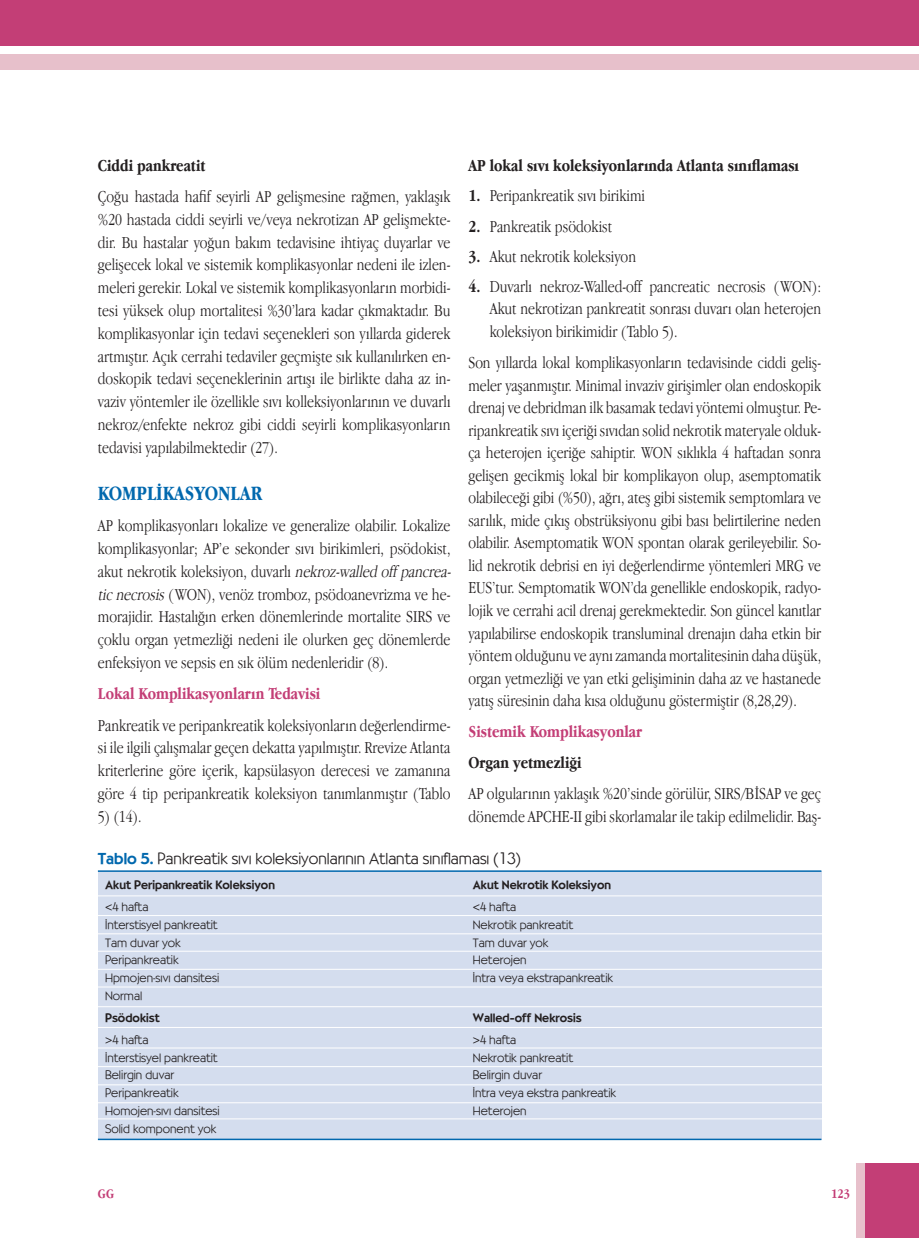
<style>
.page{position:relative;width:919px;height:1238px;background:#fff}
.page>*{position:absolute;margin:0;border:0;box-sizing:border-box;transform-origin:0 0}
.t1{font:700 21px "Apple Garamond";color:#0168ae}
.t2{font:300 17.25px/22.8px "Apple Garamond";color:#231f20;text-align:justify}
.t3{font:700 17.25px "Apple Garamond";color:#231f20}
.t4{font:700 17.25px "Apple Garamond";color:#c33e76}
.t5{font:300 15.75px "Bernhardt";color:#231f20}
.t6{font:700 13.5px "Apple Garamond";color:#c33e76}
.t7{font:300 12px "Bernhardt";color:#231f20}
.t8{font:500 12px "Bernhardt";color:#231f20}
.s1{font-style:italic}
.s2{font-weight:700}
.s3{font-weight:500;color:#0168ae}
.s4{font-family:"Avant Garde TR";font-weight:400}
</style>
<div class="page">
<div style="left:865px;top:1163px;width:53px;height:74px;background:#c33e76"></div>
<div style="left:856px;top:1163px;width:9px;height:74px;background:#e7c0cb"></div>
<div style="left:1px;top:54px;width:917px;height:15px;background:#e7c0cb"></div>
<div style="left:1px;top:0;width:917px;height:45px;background:#c33e76"></div>
<div style="left:98px;top:870px;width:723px;height:269px;background:#d4ddee"></div>
<hr style="left:98px;top:870px;width:723px;height:1px;background:#0168ae">
<hr style="left:98px;top:895px;width:724px;height:1px;background:#fff">
<hr style="left:98px;top:915px;width:724px;height:1px;background:#fff">
<hr style="left:98px;top:933px;width:724px;height:1px;background:#fff">
<hr style="left:98px;top:950px;width:724px;height:1px;background:#fff">
<hr style="left:98px;top:969px;width:724px;height:1px;background:#fff">
<hr style="left:98px;top:986px;width:724px;height:1px;background:#fff">
<hr style="left:98px;top:1047px;width:724px;height:1px;background:#fff">
<hr style="left:98px;top:1066px;width:724px;height:1px;background:#fff">
<hr style="left:98px;top:1084px;width:724px;height:1px;background:#fff">
<hr style="left:98px;top:1102px;width:724px;height:1px;background:#fff">
<hr style="left:98px;top:1118px;width:724px;height:1px;background:#fff">
<hr style="left:98px;top:1006px;width:724px;height:1px;background:#fff">
<hr style="left:98px;top:1027px;width:724px;height:1px;background:#fff">
<hr style="left:98px;top:1138px;width:723px;height:2px;background:#0168ae">
<p class="t3" style="left:98px;top:155px;width:109px">Ciddi pankreatit</p>
<p class="t2" style="left:98px;top:185px;width:354px">Çoğu hastada hafif seyirli AP gelişmesine rağmen, yaklaşık %20 hastada ciddi seyirli ve/veya nekrotizan AP gelişmekte&shy;dir. Bu hastalar yoğun bakım tedavisine ihtiyaç duyarlar ve gelişecek lokal ve sistemik komplikasyonlar nedeni ile izlen&shy;meleri gerekir. Lokal ve sistemik komplikasyonların morbidi&shy;tesi yüksek olup mortalitesi %30’lara kadar çıkmaktadır. Bu komplikasyonlar için tedavi seçenekleri son yıllarda giderek artmıştır. Açık cerrahi tedaviler geçmişte sık kullanılırken en&shy;doskopik tedavi seçeneklerinin artışı ile birlikte daha az in&shy;vaziv yöntemler ile özellikle sıvı kolleksiyonlarının ve duvarlı nekroz/enfekte nekroz gibi ciddi seyirli komplikasyonların tedavisi yapılabilmektedir (27).</p>
<p class="t1" style="left:98px;top:481px;width:166px">KOMPLİKASYONLAR</p>
<p class="t2" style="left:98px;top:514px;width:357px;text-align:left">AP komplikasyonları lokalize ve generalize olabilir. Lokalize komplikasyonlar; AP’e sekonder sıvı birikimleri, psödokist, akut nekrotik koleksiyon, duvarlı <span class="s1">nekroz-walled off pancrea&shy;ticnecrosis</span>(WON), venöz tromboz, psödoanevrizma ve he&shy;morajidir. Hastalığın erken dönemlerinde mortalite SIRS ve çoklu organ yetmezliği nedeni ile olurken geç dönemlerde enfeksiyon ve sepsis en sık ölüm nedenleridir (8).</p>
<p class="t4" style="left:98px;top:684px;width:224px">Lokal Komplikasyonların Tedavisi</p>
<p class="t2" style="left:98px;top:713px;width:354px">Pankreatik ve peripankreatik koleksiyonların değerlendirme&shy;si ile ilgili çalışmalar geçen dekatta yapılmıştır. Rrevize Atlanta kriterlerine göre içerik, kapsülasyon derecesi ve zamanına göre 4 tip peripankreatik koleksiyon tanımlanmıştır (Tablo</p>
<p class="t2" style="left:98px;top:804px;width:45px">5) (14).</p>
<p class="t3" style="left:468px;top:155px;width:332px">AP lokal sıvı koleksiyonlarında Atlanta sınıflaması</p>
<p class="t2" style="left:468px;top:184px;width:178px"><span class="s2">1.</span> Peripankreatik sıvı birikimi</p>
<p class="t2" style="left:468px;top:214px;width:145px"><span class="s2">2.</span> Pankreatik psödokist</p>
<p class="t2" style="left:468px;top:245px;width:169px"><span class="s2">3.</span> Akut nekrotik koleksiyon</p>
<p class="t2" style="left:489px;top:275px;width:333px;line-height:22.4px;text-indent:-21px"><span class="s2">4.</span> Duvarlı nekroz-Walled-off pancreatic necrosis (WON):<br>Akut nekrotizan pankreatit sonrası duvarı olan heterojen koleksiyon birikimidir (Tablo 5).</p>
<p class="t2" style="left:468px;top:351px;width:354px">Son yıllarda lokal komplikasyonların tedavisinde ciddi geliş&shy;meler yaşanmıştır. Minimal invaziv girişimler olan endoskopik drenaj ve debridman ilk basamak tedavi yöntemi olmuştur. Pe&shy;ripankreatik sıvı içeriği sıvıdan solid nekrotik materyale olduk&shy;ça heterojen içeriğe sahiptir. WON sıklıkla 4 haftadan sonra gelişen gecikmiş lokal bir komplikayon olup, asemptomatik olabileceği gibi (%50), ağrı, ateş gibi sistemik semptomlara ve sarılık, mide çıkış obstrüksiyonu gibi bası belirtilerine neden olabilir. Asemptomatik WON spontan olarak gerileyebilir. So&shy;lid nekrotik debrisi en iyi değerlendirme yöntemleri MRG ve EUS’tur. Semptomatik WON’da genellikle endoskopik, radyo&shy;lojik ve cerrahi acil drenaj gerekmektedir. Son güncel kanıtlar yapılabilirse endoskopik transluminal drenajın daha etkin bir yöntem olduğunu ve aynı zamanda mortalitesinin daha düşük, organ yetmezliği ve yan etki gelişiminin daha az ve hastanede yatış süresinin daha kısa olduğunu göstermiştir (8,28,29).</p>
<p class="t4" style="left:468px;top:722px;width:175px">Sistemik Komplikasyonlar</p>
<p class="t3" style="left:468px;top:753px;width:114px">Organ yetmezliği</p>
<p class="t2" style="left:468px;top:782px;width:354px">AP olgularının yaklaşık %20’sinde görülür, SIRS/BİSAP ve geç dönemde APCHE-II gibi skorlamalar ile takip edilmelidir. Baş-</p>
<p class="t5" style="left:98px;top:849px;width:424px"><span class="s3">Tablo 5.</span> Pankreatik sıvı koleksiyonlarının Atlanta sınıflaması (<span class="s4">1</span>3)</p>
<p class="t8" style="left:105px;top:877px;width:171px">Akut Peripankreatik Koleksiyon</p>
<p class="t8" style="left:473px;top:877px;width:140px">Akut Nekrotik Koleksiyon</p>
<p class="t7" style="left:105px;top:899px;width:45px"><span class="s4">&lt;</span>4 hafta</p>
<p class="t7" style="left:473px;top:899px;width:45px"><span class="s4">&lt;</span>4 hafta</p>
<p class="t7" style="left:105px;top:917px;width:114px">İnterstisyel pankreatit</p>
<p class="t7" style="left:473px;top:917px;width:102px">Nekrotik pankreatit</p>
<p class="t7" style="left:105px;top:935px;width:77px">Tam duvar yok</p>
<p class="t7" style="left:473px;top:935px;width:77px">Tam duvar yok</p>
<p class="t7" style="left:105px;top:953px;width:75px">Peripankreatik</p>
<p class="t7" style="left:473px;top:953px;width:55px">Heterojen</p>
<p class="t7" style="left:105px;top:970px;width:116px">Hpmojen-sıvı dansitesi</p>
<p class="t7" style="left:473px;top:970px;width:142px">İntra veya ekstrapankreatik</p>
<p class="t7" style="left:105px;top:988px;width:39px">Normal</p>
<p class="t8" style="left:105px;top:1010px;width:56px">Psödokist</p>
<p class="t8" style="left:473px;top:1010px;width:110px">Walled-off Nekrosis</p>
<p class="t7" style="left:105px;top:1032px;width:45px"><span class="s4">&gt;</span>4 hafta</p>
<p class="t7" style="left:473px;top:1032px;width:45px"><span class="s4">&gt;</span>4 hafta</p>
<p class="t7" style="left:105px;top:1050px;width:114px">İnterstisyel pankreatit</p>
<p class="t7" style="left:473px;top:1050px;width:102px">Nekrotik pankreatit</p>
<p class="t7" style="left:105px;top:1068px;width:71px">Belirgin duvar</p>
<p class="t7" style="left:473px;top:1068px;width:71px">Belirgin duvar</p>
<p class="t7" style="left:105px;top:1085px;width:75px">Peripankreatik</p>
<p class="t7" style="left:473px;top:1085px;width:145px">İntra veya ekstra pankreatik</p>
<p class="t7" style="left:105px;top:1103px;width:116px">Homojen-sıvı dansitesi</p>
<p class="t7" style="left:473px;top:1103px;width:55px">Heterojen</p>
<p class="t7" style="left:105px;top:1121px;width:113px">Solid komponent yok</p>
<p class="t6" style="left:98px;top:1186px;width:18px">GG</p>
<p class="t6" style="left:831px;top:1186px;width:21px">123</p>
</div>
